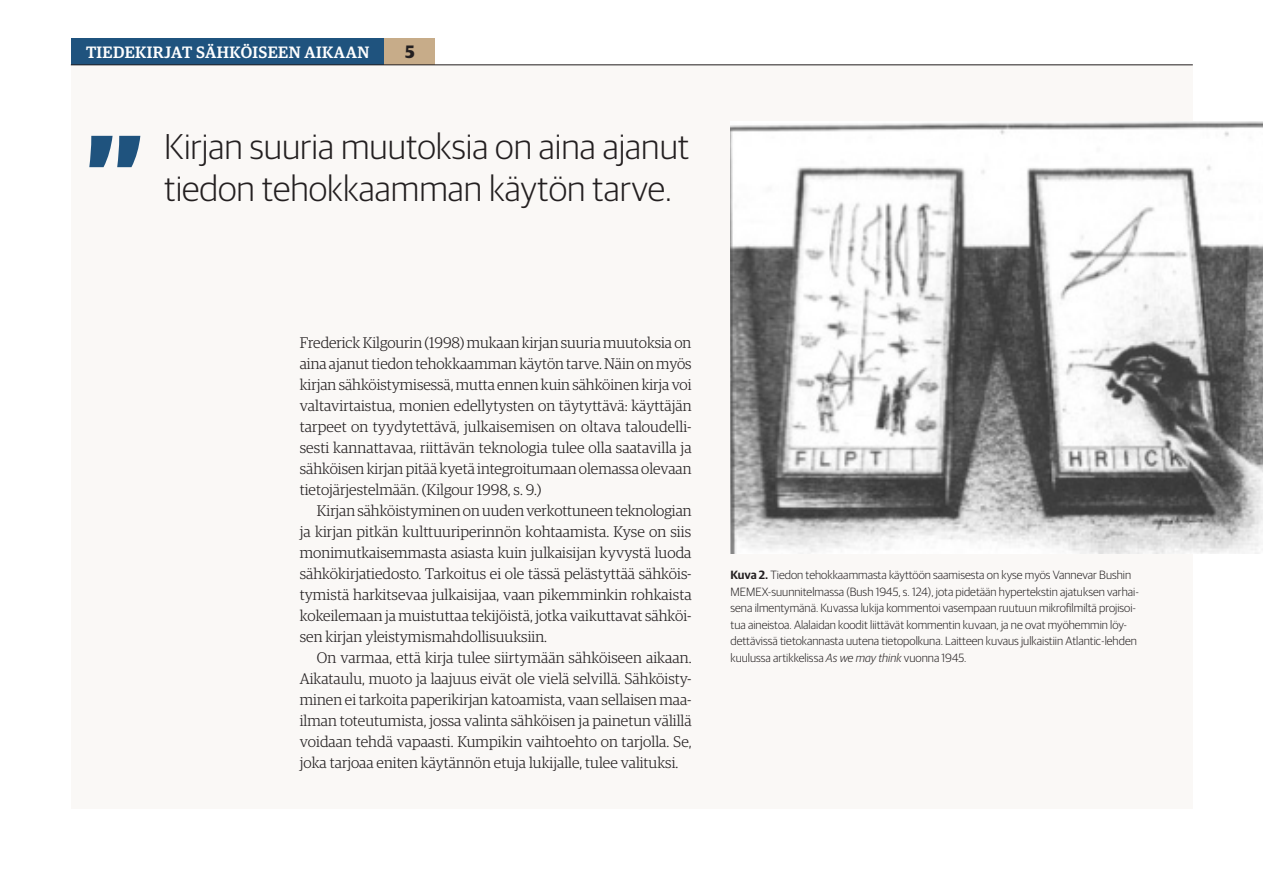
<style>
.page{position:relative;width:1263px;height:893px;background:#fff}
.page>*{position:absolute;margin:0;border:0;box-sizing:border-box;transform-origin:0 0}
.Body1{font:600 143.85px "Guardian Egyp";color:#1f537e}
.Body1-2{font:300 36px/42px "Guardian Sans";color:#231f20}
.t1{font:700 18px "Guardian Egyp";color:#231f20}
.t2{font:500 16.5px "Guardian Egyp";letter-spacing:.025em;color:#fff}
.Body1-3{font:300 15.45px/21px "Guardian Egyp";color:#231f20;text-align:justify}
.Body2{font:300 15.45px/21px "Guardian Egyp";color:#231f20;text-align:justify}
.t3{font:300 12px/16.5px "Guardian Sans";color:#231f20}
.s1{font-weight:600}
.s2{font-style:italic}
</style>
<div class="page">
<div style="left:71px;top:65px;width:1122px;height:744px;background:#faf8f6"></div>
<div style="left:71px;top:38px;width:313px;height:27px;background:#1f537e"></div>
<div style="left:384px;top:38px;width:51px;height:27px;background:#c7ac89"></div>
<hr style="left:71px;top:65px;width:1122px;height:1px;background:#231f20">
<img style="left:730px;top:121px;width:533px;height:433px">
<p class="t2" style="left:86px;top:41px;width:285px">TIEDEKIRJAT SÄHKÖISEEN AIKAAN</p>
<p class="t1" style="left:405px;top:38px;width:11px">5</p>
<p class="Body1" style="left:84px;top:79px;width:64px">”</p>
<p class="Body1-2" style="left:164px;top:123px;width:527px">Kirjan suuria muutoksia on aina ajanut tiedon tehokkaamman käytön tarve.</p>
<p class="Body2" style="left:300px;top:331px;width:393px">Frederick Kilgourin (1998) mukaan kirjan suuria muutoksia on aina ajanut tiedon tehokkaamman käytön tarve. Näin on myös kirjan sähköistymisessä, mutta ennen kuin sähköinen kirja voi valtavirtaistua, monien edellytysten on täytyttävä: käyttäjän tarpeet on tyydytettävä, julkaisemisen on oltava taloudelli&shy;sesti kannattavaa, riittävän teknologia tulee olla saatavilla ja sähköisen kirjan pitää kyetä integroitumaan olemassa olevaan tietojärjestelmään. (Kilgour 1998, s. 9.)</p>
<p class="Body1-3" style="left:300px;top:499px;width:393px;text-indent:17px">Kirjan sähköistyminen on uuden verkottuneen teknologian ja kirjan pitkän kulttuuriperinnön kohtaamista. Kyse on siis monimutkaisemmasta asiasta kuin julkaisijan kyvystä luoda sähkökirjatiedosto. Tarkoitus ei ole tässä pelästyttää sähköis&shy;tymistä harkitsevaa julkaisijaa, vaan pikemminkin rohkaista kokeilemaan ja muistuttaa tekijöistä, jotka vaikuttavat sähköi&shy;sen kirjan yleistymismahdollisuuksiin.</p>
<p class="Body1-3" style="left:300px;top:646px;width:393px;text-indent:17px">On varmaa, että kirja tulee siirtymään sähköiseen aikaan.<br>Aikataulu, muoto ja laajuus eivät ole vielä selvillä. Sähköisty&shy;minen ei tarkoita paperikirjan katoamista, vaan sellaisen maa&shy;ilman toteutumista, jossa valinta sähköisen ja painetun välillä voidaan tehdä vapaasti. Kumpikin vaihtoehto on tarjolla. Se, joka tarjoaa eniten käytännön etuja lukijalle, tulee valituksi.</p>
<p class="t3" style="left:730px;top:566px;width:410px"><span class="s1">Kuva 2.</span> Tiedon tehokkaammasta käyttöön saamisesta on kyse myös Vannevar Bushin MEMEX-suunnitelmassa (Bush 1945, s. 124), jota pidetään hypertekstin ajatuksen varhai&shy;sena ilmentymänä. Kuvassa lukija kommentoi vasempaan ruutuun mikrofilmiltä projisoi&shy;tua aineistoa. Alalaidan koodit liittävät kommentin kuvaan, ja ne ovat myöhemmin löy&shy;dettävissä tietokannasta uutena tietopolkuna. Laitteen kuvaus julkaistiin Atlantic-lehden kuulussa artikkelissa <span class="s2">As we may think</span> vuonna 1945.</p>
</div>
